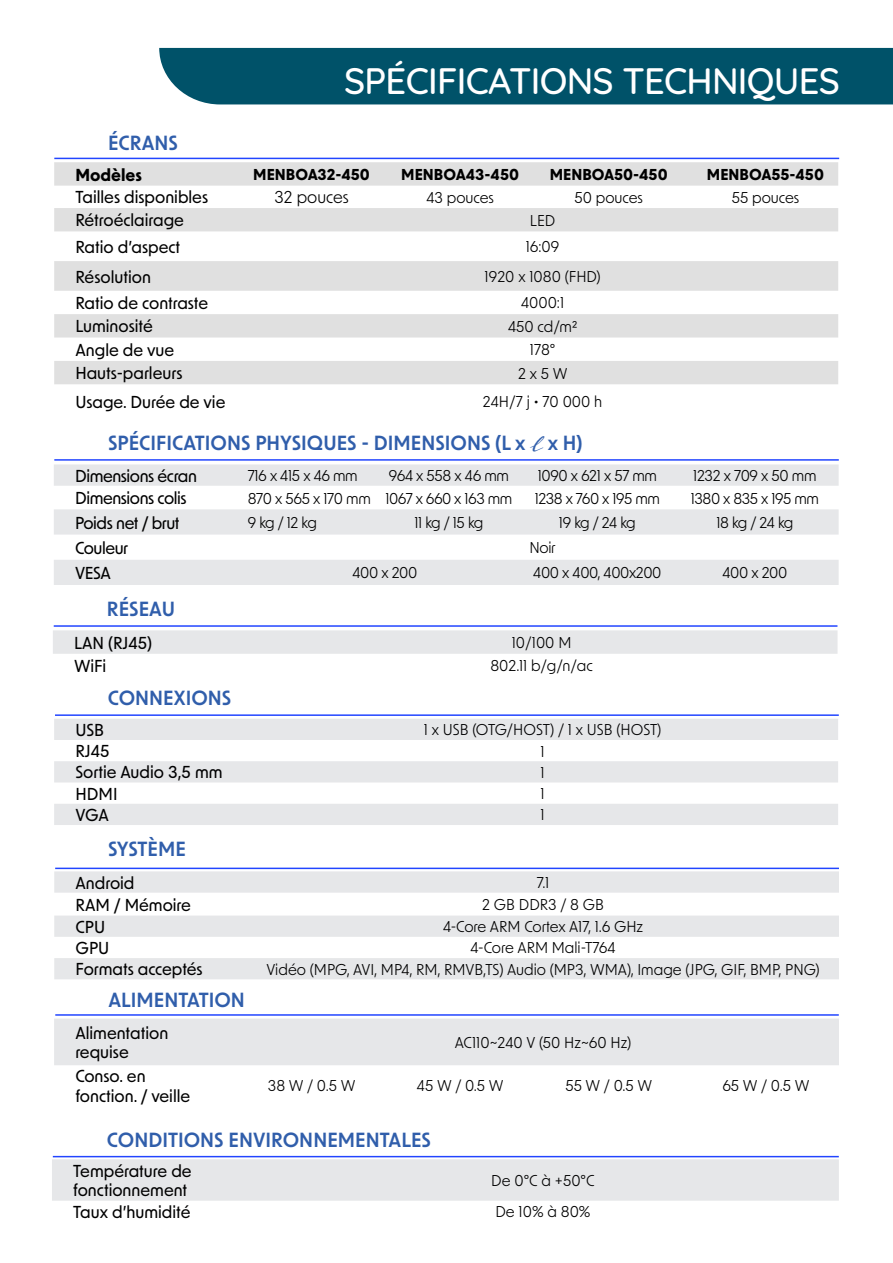
<style>
.page{position:relative;width:893px;height:1263px;background:#fff}
.page>*{position:absolute;margin:0;border:0;box-sizing:border-box;transform-origin:0 0}
.t1{font:500 37.5px "Quicksand";letter-spacing:-.02em;color:#fff}
.t2{font:600 19.5px "New Order";color:#305eab}
.t3{font:500 16.5px/19.8px "New Order";color:#000}
.t4{font:500 16.5px "New Order";letter-spacing:-.025em;color:#000}
.t5{font:500 16.5px "New Order";color:#000001}
.t6{font:16.5px "New Order";color:#000}
.t7{font:700 16.5px "New Order";color:#000}
.t8{font:15px "New Order";letter-spacing:-.015em;color:#000}
.t9{font:15px "New Order";color:#000001}
.t10{font:700 15px "New Order";color:#000}
.s1{font-family:"Adorn Garland";font-weight:400;font-size:25.5px}
</style>
<div class="page">
<div style="left:159px;top:48px;width:734px;height:56px;background:#005269"></div>
<svg style="left:54px;top:162px;width:784px;height:222px;fill:#e0e0e0"></svg>
<hr style="left:54px;top:158px;width:785px;height:1px;background:#2245ff">
<div style="left:53px;top:630px;width:784px;height:24px;background:#e6e7e9"></div>
<hr style="left:54px;top:625px;width:783px;height:2px;background:#2245ff">
<svg style="left:54px;top:871px;width:785px;height:108px;fill:#e6e7e9"></svg>
<svg style="left:54px;top:719px;width:784px;height:106px;fill:#e6e7e9"></svg>
<div style="left:54px;top:1018px;width:785px;height:47px;background:#e6e7e9"></div>
<div style="left:52px;top:1159px;width:787px;height:42px;background:#e6e7e9"></div>
<hr style="left:55px;top:868px;width:784px;height:1px;background:#2245ff">
<hr style="left:55px;top:714px;width:784px;height:2px;background:#2245ff">
<svg style="left:54px;top:464px;width:785px;height:121px;fill:#e6e7e9"></svg>
<hr style="left:55px;top:1014px;width:784px;height:2px;background:#2245ff">
<hr style="left:53px;top:1156px;width:786px;height:1px;background:#2245ff">
<hr style="left:54px;top:459px;width:785px;height:2px;background:#2245ff">
<p class="t2" style="left:108px;top:131px;width:71px">ÉCRANS</p>
<p class="t1" style="left:344px;top:50px;width:497px">SPÉCIFICATIONS TECHNIQUES</p>
<p class="t7" style="left:75px;top:164px;width:68px">Modèles</p>
<p class="t10" style="left:253px;top:165px;width:118px">MENBOA32-450</p>
<p class="t10" style="left:401px;top:165px;width:119px">MENBOA43-450</p>
<p class="t10" style="left:550px;top:165px;width:119px">MENBOA50-450</p>
<p class="t10" style="left:707px;top:165px;width:119px">MENBOA55-450</p>
<p class="t3" style="left:75px;top:187px;width:134px">Tailles disponibles</p>
<p class="t6" style="left:275px;top:187px;width:76px">32 pouces</p>
<p class="t8" style="left:426px;top:188px;width:69px">43 pouces</p>
<p class="t8" style="left:574px;top:188px;width:70px">50 pouces</p>
<p class="t8" style="left:732px;top:188px;width:69px">55 pouces</p>
<p class="t3" style="left:75px;top:210px;width:110px">Rétroéclairage</p>
<p class="t9" style="left:530px;top:211px;width:27px">LED</p>
<p class="t3" style="left:75px;top:236px;width:106px">Ratio d’aspect</p>
<p class="t9" style="left:526px;top:237px;width:35px">16:09</p>
<p class="t3" style="left:75px;top:266px;width:77px">Résolution</p>
<p class="t9" style="left:485px;top:267px;width:118px">1920 x 1080 (FHD)</p>
<p class="t3" style="left:75px;top:292px;width:134px">Ratio de contraste</p>
<p class="t9" style="left:521px;top:293px;width:45px">4000:1</p>
<p class="t3" style="left:75px;top:316px;width:79px">Luminosité</p>
<p class="t9" style="left:508px;top:317px;width:71px">450 cd/m2</p>
<p class="t3" style="left:75px;top:339px;width:100px">Angle de vue</p>
<p class="t9" style="left:530px;top:340px;width:27px">178°</p>
<p class="t3" style="left:75px;top:363px;width:108px">Hauts-parleurs</p>
<p class="t9" style="left:518px;top:363px;width:51px">2 x 5 W</p>
<p class="t3" style="left:75px;top:391px;width:151px">Usage. Durée de vie</p>
<p class="t8" style="left:483px;top:392px;width:121px">24H/7 j • 70 000 h</p>
<p class="t2" style="left:108px;top:430px;width:476px">SPÉCIFICATIONS PHYSIQUES - DIMENSIONS (L x <span class="s1">l</span> x H)</p>
<p class="t4" style="left:75px;top:465px;width:123px">Dimensions écran</p>
<p class="t8" style="left:248px;top:466px;width:111px">716 x 415 x 46 mm</p>
<p class="t8" style="left:389px;top:466px;width:122px">964 x 558 x 46 mm</p>
<p class="t8" style="left:538px;top:466px;width:121px">1090 x 621 x 57 mm</p>
<p class="t8" style="left:693px;top:466px;width:125px">1232 x 709 x 50 mm</p>
<p class="t4" style="left:75px;top:487px;width:113px">Dimensions colis</p>
<p class="t8" style="left:248px;top:488px;width:125px">870 x 565 x 170 mm</p>
<p class="t8" style="left:385px;top:488px;width:128px">1067 x 660 x 163 mm</p>
<p class="t8" style="left:535px;top:488px;width:127px">1238 x 760 x 195 mm</p>
<p class="t8" style="left:691px;top:488px;width:130px">1380 x 835 x 195 mm</p>
<p class="t4" style="left:75px;top:512px;width:106px">Poids net / brut</p>
<p class="t8" style="left:248px;top:513px;width:71px">9 kg / 12 kg</p>
<p class="t8" style="left:414px;top:513px;width:70px">11 kg / 15 kg</p>
<p class="t8" style="left:559px;top:513px;width:78px">19 kg / 24 kg</p>
<p class="t8" style="left:716px;top:513px;width:79px">18 kg / 24 kg</p>
<p class="t4" style="left:75px;top:537px;width:55px">Couleur</p>
<p class="t8" style="left:530px;top:538px;width:27px">Noir</p>
<p class="t3" style="left:75px;top:562px;width:37px">VESA</p>
<p class="t8" style="left:352px;top:563px;width:66px">400 x 200</p>
<p class="t8" style="left:533px;top:563px;width:130px">400 x 400, 400x200</p>
<p class="t8" style="left:722px;top:563px;width:66px">400 x 200</p>
<p class="t2" style="left:107px;top:596px;width:70px">RÉSEAU</p>
<p class="t3" style="left:74px;top:632px;width:80px">LAN (RJ45)</p>
<p class="t8" style="left:512px;top:633px;width:61px">10/100 M</p>
<p class="t3" style="left:74px;top:655px;width:34px">WiFi</p>
<p class="t8" style="left:490px;top:656px;width:104px">802.11 b/g/n/ac</p>
<p class="t2" style="left:108px;top:685px;width:125px">CONNEXIONS</p>
<p class="t5" style="left:75px;top:719px;width:30px">USB</p>
<p class="t9" style="left:424px;top:720px;width:239px">1 x USB (OTG/HOST) / 1 x USB (HOST)</p>
<p class="t5" style="left:75px;top:740px;width:36px">RJ45</p>
<p class="t9" style="left:540px;top:741px;width:6px">1</p>
<p class="t5" style="left:75px;top:762px;width:149px">Sortie Audio 3,5 mm</p>
<p class="t9" style="left:540px;top:763px;width:6px">1</p>
<p class="t5" style="left:75px;top:783px;width:44px">HDMI</p>
<p class="t9" style="left:540px;top:784px;width:6px">1</p>
<p class="t5" style="left:75px;top:804px;width:35px">VGA</p>
<p class="t9" style="left:540px;top:805px;width:6px">1</p>
<p class="t2" style="left:108px;top:836px;width:80px">SYSTÈME</p>
<p class="t3" style="left:76px;top:872px;width:60px">Android</p>
<p class="t8" style="left:537px;top:873px;width:14px">7.1</p>
<p class="t3" style="left:76px;top:894px;width:117px">RAM / Mémoire</p>
<p class="t8" style="left:482px;top:895px;width:123px">2 GB DDR3 / 8 GB</p>
<p class="t3" style="left:76px;top:916px;width:31px">CPU</p>
<p class="t8" style="left:443px;top:917px;width:202px">4-Core ARM Cortex A17, 1.6 GHz</p>
<p class="t3" style="left:76px;top:937px;width:35px">GPU</p>
<p class="t8" style="left:470px;top:938px;width:147px">4-Core ARM Mali-T764</p>
<p class="t3" style="left:76px;top:959px;width:129px">Formats acceptés</p>
<p class="t8" style="left:266px;top:959px;width:555px">Vidéo (MPG, AVI, MP4, RM, RMVB,TS) Audio (MP3, WMA), Image (JPG, GIF, BMP, PNG)</p>
<p class="t2" style="left:108px;top:987px;width:138px">ALIMENTATION</p>
<p class="t3" style="left:75px;top:1022px;width:94px">Alimentation requise</p>
<p class="t8" style="left:455px;top:1033px;width:178px">AC110~240 V (50 Hz~60 Hz)</p>
<p class="t3" style="left:75px;top:1065px;width:116px">Conso. en fonction. / veille</p>
<p class="t9" style="left:268px;top:1076px;width:89px">38 W / 0.5 W</p>
<p class="t9" style="left:417px;top:1076px;width:88px">45 W / 0.5 W</p>
<p class="t9" style="left:565px;top:1076px;width:88px">55 W / 0.5 W</p>
<p class="t9" style="left:722px;top:1076px;width:89px">65 W / 0.5 W</p>
<p class="t2" style="left:107px;top:1127px;width:326px">CONDITIONS ENVIRONNEMENTALES</p>
<p class="t3" style="left:73px;top:1160px;width:120px">Température de fonctionnement</p>
<p class="t8" style="left:491px;top:1171px;width:105px">De 0°C à +50°C</p>
<p class="t3" style="left:73px;top:1201px;width:119px">Taux d’humidité</p>
<p class="t8" style="left:495px;top:1202px;width:97px">De 10% à 80%</p>
</div>
